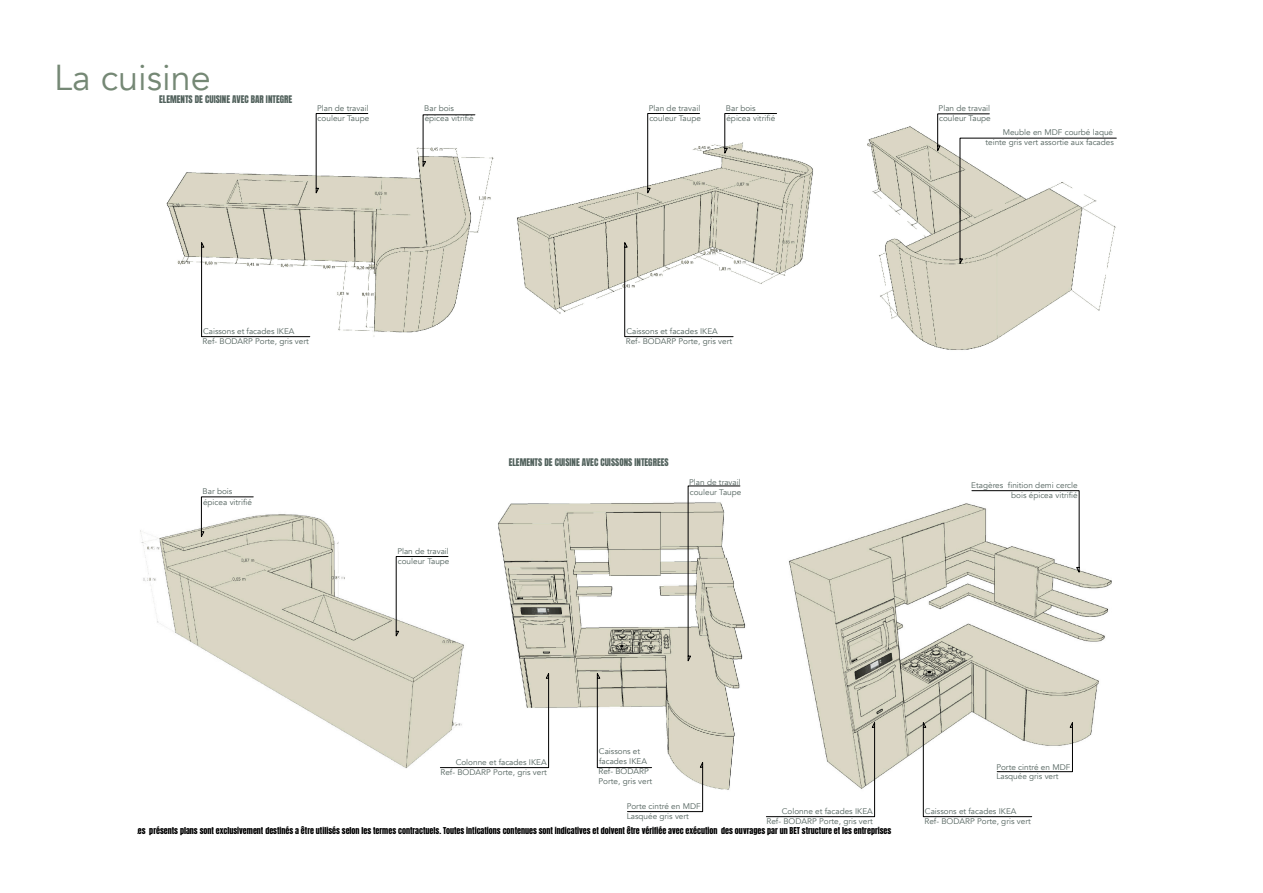
<style>
.page{position:relative;width:1263px;height:893px;background:#fff}
.page>*{position:absolute;margin:0;border:0;box-sizing:border-box;transform-origin:0 0}
.t1{font:36px "Avenir";color:#758875}
.t2{font:9px "Anton";color:#51615c}
.t3{font:8.1px/9.9px "Avenir";color:#51615c}
.t4{font:8.1px "Anton";color:#000}
</style>
<div class="page">
<img style="left:789px;top:503px;width:323px;height:296px">
<img style="left:166px;top:113px;width:328px;height:225px">
<img style="left:517px;top:144px;width:296px;height:194px">
<img style="left:867px;top:126px;width:241px;height:224px">
<img style="left:140px;top:497px;width:330px;height:272px">
<img style="left:470px;top:485px;width:276px;height:314px">
<svg style="left:423px;top:114px;width:52px;height:54px"></svg>
<svg style="left:724px;top:113px;width:53px;height:42px"></svg>
<svg style="left:647px;top:113px;width:53px;height:82px"></svg>
<svg style="left:316px;top:113px;width:52px;height:82px"></svg>
<svg style="left:937px;top:113px;width:180px;height:152px"></svg>
<svg style="left:396px;top:556px;width:52px;height:82px"></svg>
<svg style="left:201px;top:496px;width:53px;height:42px"></svg>
<svg style="left:201px;top:241px;width:109px;height:96px"></svg>
<svg style="left:624px;top:241px;width:110px;height:96px"></svg>
<svg style="left:923px;top:720px;width:150px;height:97px"></svg>
<svg style="left:971px;top:490px;width:109px;height:84px"></svg>
<svg style="left:766px;top:720px;width:109px;height:97px"></svg>
<svg style="left:688px;top:485px;width:52px;height:178px"></svg>
<svg style="left:597px;top:671px;width:106px;height:141px"></svg>
<svg style="left:440px;top:671px;width:109px;height:97px"></svg>
<p class="t1" style="left:54px;top:56px;width:158px">La cuisine</p>
<p class="t2" style="left:159px;top:95px;width:135px">ELEMENTS DE CUISINE AVEC BAR INTEGRE</p>
<p class="t3" style="left:317px;top:104px;width:54px">Plan de travail couleur Taupe</p>
<p class="t3" style="left:939px;top:104px;width:54px">Plan de travail couleur Taupe</p>
<p class="t3" style="left:649px;top:104px;width:54px">Plan de travail couleur Taupe</p>
<p class="t3" style="left:726px;top:104px;width:51px">Bar bois épicea vitrifié</p>
<p class="t3" style="left:424px;top:104px;width:51px">Bar bois épicea vitrifié</p>
<p class="t3" style="left:985px;top:127px;width:130px;text-align:right">Meuble en MDF courbé laqué teinte gris vert assortie aux facades</p>
<p class="t3" style="left:203px;top:326px;width:108px">Caissons et facades IKEA<br>Ref- BODARP Porte, gris vert</p>
<p class="t3" style="left:626px;top:326px;width:108px">Caissons et facades IKEA<br>Ref- BODARP Porte, gris vert</p>
<p class="t3" style="left:203px;top:487px;width:51px">Bar bois épicea vitrifié</p>
<p class="t3" style="left:397px;top:547px;width:54px">Plan de travail couleur Taupe</p>
<p class="t2" style="left:509px;top:457px;width:161px">ELEMENTS DE CUISINE AVEC CUISSONS INTEGREES</p>
<p class="t3" style="left:689px;top:477px;width:54px">Plan de travail couleur Taupe</p>
<p class="t3" style="left:971px;top:480px;width:108px;text-align:right">Etagères finition demi cercle bois épicea vitrifié</p>
<p class="t3" style="left:440px;top:757px;width:108px;text-align:right">Colonne et facades IKEA<br>Ref- BODARP Porte, gris vert</p>
<p class="t3" style="left:598px;top:746px;width:55px">Caissons et facades IKEA<br>Ref- BODARP<br>Porte, gris vert</p>
<p class="t3" style="left:627px;top:802px;width:76px">Porte cintré en MDF<br>Lasquée gris vert</p>
<p class="t3" style="left:766px;top:806px;width:108px;text-align:right">Colonne et facades IKEA<br>Ref- BODARP Porte, gris vert</p>
<p class="t4" style="left:135px;top:826px;width:758px">Les présents plans sont exclusivement destinés a être utilisés selon les termes contractuels. Toutes intications contenues sont indicatives et doivent être vérifiée avec exécution des ouvrages par un BET structure et les entreprises</p>
<p class="t3" style="left:996px;top:762px;width:76px">Porte cintré en MDF<br>Lasquée gris vert</p>
<p class="t3" style="left:924px;top:806px;width:108px">Caissons et facades IKEA<br>Ref- BODARP Porte, gris vert</p>
</div>
